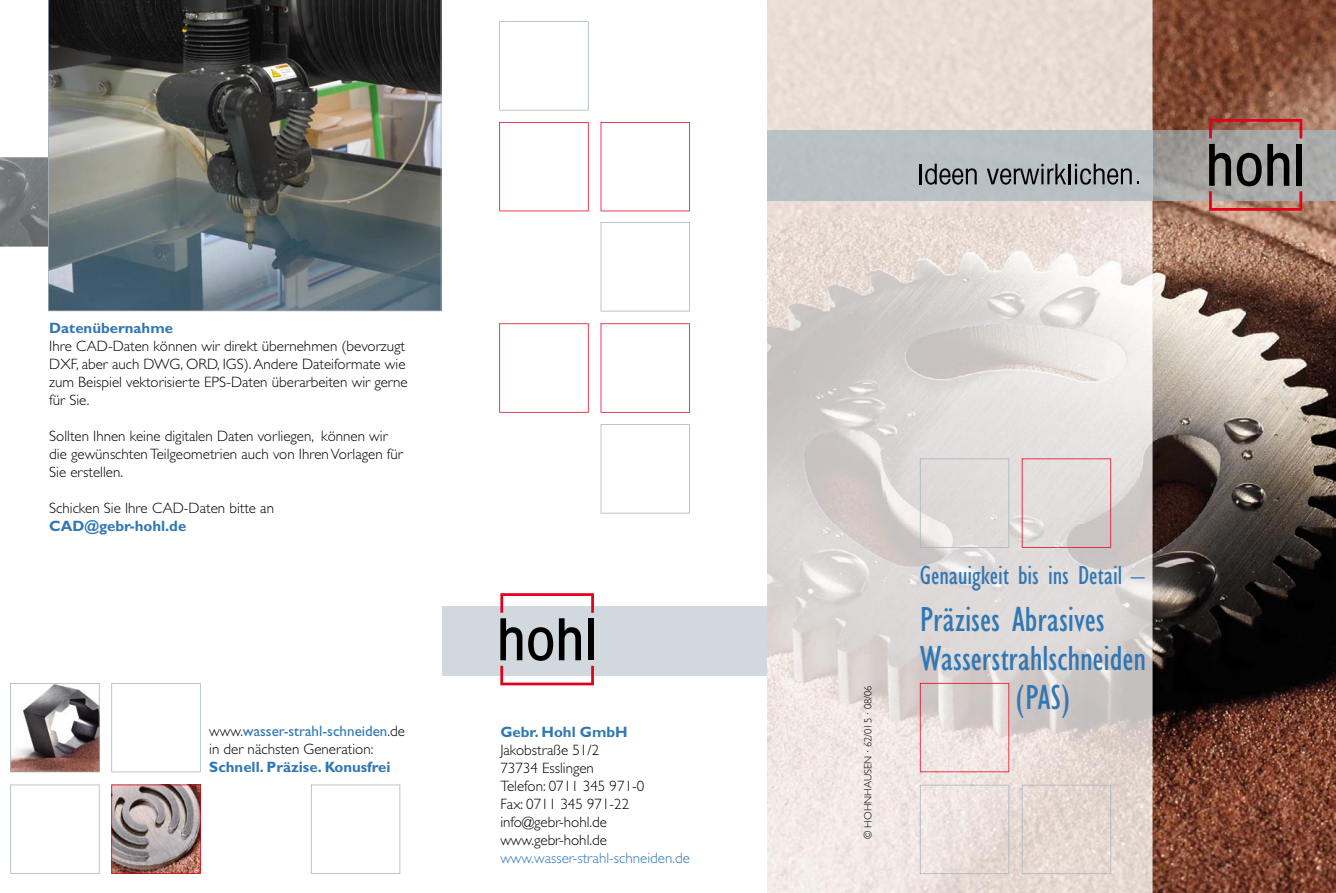
<style>
.page{position:relative;width:1336px;height:893px;background:#fff}
.page>*{position:absolute;margin:0;border:0;box-sizing:border-box;transform-origin:0 0}
.t1{font:condensed 36px "Gill Sans";letter-spacing:-.005em;color:#3177b4}
.t2{font:condensed 27px "Gill Sans";letter-spacing:-.005em;color:#3177b4}
.t3{font:300 15px/18px "Gill Sans";color:#000}
.t4{font:700 15px "Gill Sans";color:#3177b4}
.t5{font:300 15px "Gill Sans";color:#3177b4}
.t6{font:300 10.5px "Gill Sans";color:#000}
.s1{font-weight:400;color:#3177b4}
</style>
<div class="page">
<div style="left:442px;top:606px;width:325px;height:70px;background:#d1d9de"></div>
<img style="left:767px;top:0;width:568px;height:893px">
<svg style="left:499px;top:323px;width:89px;height:90px"></svg>
<svg style="left:499px;top:122px;width:89px;height:89px"></svg>
<svg style="left:499px;top:21px;width:89px;height:90px"></svg>
<svg style="left:600px;top:222px;width:90px;height:89px"></svg>
<svg style="left:600px;top:122px;width:90px;height:89px"></svg>
<svg style="left:600px;top:424px;width:90px;height:89px"></svg>
<img style="left:767px;top:131px;width:568px;height:69px">
<svg style="left:1208px;top:119px;width:93px;height:92px"></svg>
<div style="left:1296px;top:144px;width:5px;height:42px;background:#000"></div>
<hr style="left:919px;top:164px;width:3px;height:20px;background:#000">
<svg style="left:925px;top:164px;width:51px;height:21px"></svg>
<svg style="left:986px;top:164px;width:79px;height:21px"></svg>
<hr style="left:1068px;top:164px;width:2px;height:20px;background:#000">
<svg style="left:1074px;top:164px;width:64px;height:21px"></svg>
<svg style="left:919px;top:785px;width:90px;height:89px"></svg>
<svg style="left:1021px;top:785px;width:89px;height:89px"></svg>
<svg style="left:919px;top:683px;width:90px;height:89px"></svg>
<svg style="left:919px;top:458px;width:90px;height:90px"></svg>
<svg style="left:1021px;top:458px;width:89px;height:90px"></svg>
<svg style="left:10px;top:784px;width:90px;height:90px"></svg>
<img style="left:111px;top:784px;width:90px;height:90px">
<svg style="left:311px;top:784px;width:89px;height:90px"></svg>
<img style="left:0;top:157px;width:48px;height:90px">
<img style="left:48px;top:0;width:393px;height:311px">
<svg style="left:10px;top:683px;width:90px;height:89px"></svg>
<svg style="left:600px;top:323px;width:90px;height:90px"></svg>
<svg style="left:111px;top:683px;width:90px;height:89px"></svg>
<svg style="left:500px;top:593px;width:94px;height:92px"></svg>
<div style="left:588px;top:618px;width:6px;height:42px;background:#000"></div>
<p class="t4" style="left:49px;top:319px;width:125px">Datenübernahme</p>
<p class="t3" style="left:49px;top:337px;width:360px">Ihre CAD-Daten können wir direkt übernehmen (bevorzugt DXF, aber auch DWG, ORD, IGS). Andere Dateiformate wie zum Beispiel vektorisierte EPS-Daten überarbeiten wir gerne für Sie.</p>
<p class="t3" style="left:49px;top:427px;width:355px">Sollten Ihnen keine digitalen Daten vorliegen, können wir die gewünschten Teilgeometrien auch von Ihren Vorlagen für<br>Sie erstellen.</p>
<p class="t3" style="left:49px;top:499px;width:226px">Schicken Sie Ihre CAD-Daten bitte an</p>
<p class="t4" style="left:49px;top:517px;width:138px">CAD@gebr-hohl.de</p>
<p class="t3" style="left:209px;top:722px;width:197px">www.<span class="s1">wasser-strahl-schneiden</span>.de in der nächsten Generation:</p>
<p class="t4" style="left:209px;top:758px;width:183px">Schnell. Präzise. Konusfrei</p>
<p class="t4" style="left:500px;top:723px;width:129px">Gebr. Hohl GmbH</p>
<p class="t3" style="left:500px;top:741px;width:145px">Jakobstraße 51/2<br>73734 Esslingen<br>Telefon: 0711 345 971-0<br>Fax: 0711 345 971-22 info@gebr-hohl.de www.gebr-hohl.de</p>
<p class="t5" style="left:500px;top:850px;width:191px">www.wasser-strahl-schneiden.de</p>
<p class="t6" style="left:862px;top:839px;width:155px;rotate:-90deg">© HOHNHAUSEN · 62/015 · 08/06</p>
<h2 class="t2" style="left:919px;top:561px;width:226px">Genauigkeit bis ins Detail –</h2>
<h1 class="t1" style="left:919px;top:600px;width:186px">Präzises Abrasives</h1>
<h1 class="t1" style="left:919px;top:639px;width:228px">Wasserstrahlschneiden</h1>
<h1 class="t1" style="left:1015px;top:678px;width:56px">(PAS)</h1>
</div>
